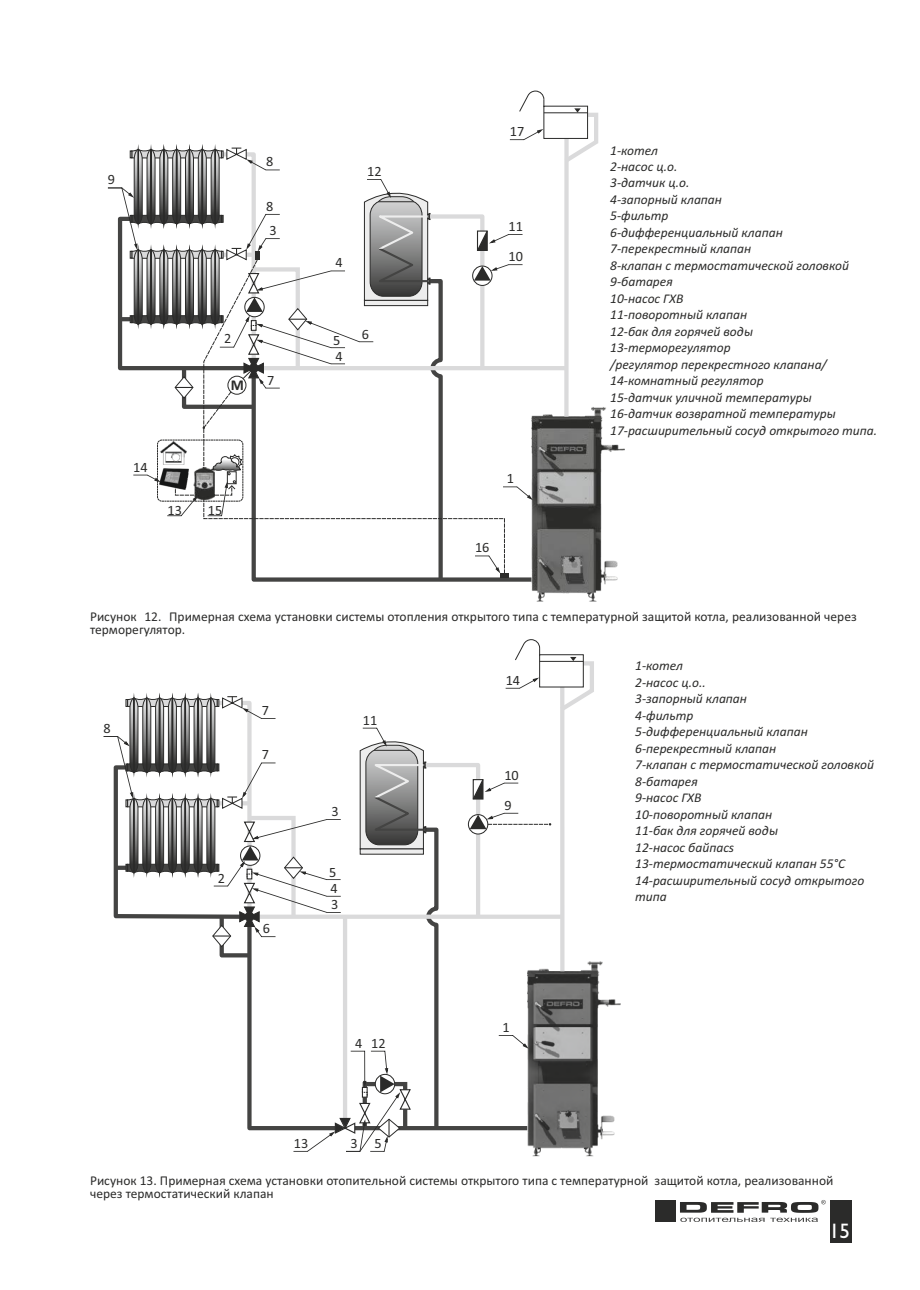
<style>
.page{position:relative;width:920px;height:1290px;background:#fff}
.page>*{position:absolute;margin:0;border:0;box-sizing:border-box;transform-origin:0 0}
.t1{font:21px "Gill Sans";color:#fff}
.t2{font:700 15px "Calibri";color:#2b2b2a}
.t3{font:14.25px "Calibri";color:#2b2b2a}
.t4{font:italic 13.5px/16.5px "Calibri";color:#2b2b2a}
.t5{font:13.5px/13.5px "Calibri";color:#2b2b2a}
.s1{font-style:inherit}
</style>
<div class="page">
<img style="left:531px;top:407px;width:94px;height:194px">
<img style="left:532px;top:961px;width:89px;height:195px">
<div style="left:830px;top:1200px;width:21px;height:42px;background:#2b2b2a"></div>
<div style="left:564px;top:123px;width:5px;height:294px;background:#dadadb"></div>
<hr style="left:263px;top:366px;width:303px;height:4px;background:#dadadb">
<svg style="left:519px;top:90px;width:26px;height:23px"></svg>
<hr style="left:544px;top:112px;width:44px;height:1px;background:#2b2b2a">
<svg style="left:560px;top:108px;width:39px;height:59px"></svg>
<svg style="left:510px;top:129px;width:33px;height:11px"></svg>
<svg style="left:104px;top:639px;width:492px;height:513px"></svg>
<svg style="left:108px;top:148px;width:425px;height:436px"></svg>
<div style="left:655px;top:1200px;width:21px;height:21px;background:#2b2b2a"></div>
<svg style="left:680px;top:1200px;width:146px;height:22px"></svg>
<p class="t3" style="left:108px;top:174px;width:9px">9</p>
<p class="t3" style="left:266px;top:156px;width:9px">8</p>
<p class="t3" style="left:266px;top:200px;width:9px">8</p>
<p class="t3" style="left:270px;top:224px;width:9px">3</p>
<p class="t3" style="left:224px;top:333px;width:9px">2</p>
<p class="t2" style="left:231px;top:379px;width:15px">M</p>
<p class="t3" style="left:267px;top:374px;width:9px">7</p>
<p class="t3" style="left:133px;top:461px;width:16px">14</p>
<p class="t3" style="left:167px;top:504px;width:16px">13</p>
<p class="t3" style="left:208px;top:504px;width:16px">15</p>
<p class="t3" style="left:367px;top:165px;width:16px">12</p>
<p class="t3" style="left:336px;top:257px;width:9px">4</p>
<p class="t3" style="left:333px;top:334px;width:9px">5</p>
<p class="t3" style="left:335px;top:350px;width:9px">4</p>
<p class="t3" style="left:362px;top:329px;width:9px">6</p>
<p class="t3" style="left:510px;top:125px;width:16px">17</p>
<p class="t3" style="left:509px;top:220px;width:16px">11</p>
<p class="t3" style="left:509px;top:250px;width:16px">10</p>
<p class="t3" style="left:507px;top:472px;width:9px">1</p>
<p class="t3" style="left:475px;top:542px;width:16px">16</p>
<p class="t4" style="left:610px;top:143px;width:269px">1-котел<br>2-насос ц.о.<br>3-датчик ц.о.<br>4-запорный клапан<br>5-фильтр<br>6-дифференциальный клапан<br>7-перекрестный клапан<br>8-клапан с термостатической головкой<br>9-батарея<br>10-насос <span class="s1">ГХВ<br></span>11-поворотный клапан<br>12-бак для горячей воды<br>13-терморегулятор<br>/регулятор перекрестного клапана/<br>14-комнатный регулятор<br>15-датчик уличной температуры<br>16-датчик возвратной температуры<br>17-расширительный сосуд открытого типа.</p>
<p class="t5" style="left:90px;top:610px;width:768px">Рисунок 12. Примерная схема установки системы отопления открытого типа с температурной защитой котла, реализованной через терморегулятор.</p>
<p class="t3" style="left:104px;top:722px;width:9px">8</p>
<p class="t3" style="left:262px;top:704px;width:9px">7</p>
<p class="t3" style="left:262px;top:749px;width:9px">7</p>
<p class="t3" style="left:218px;top:872px;width:9px">2</p>
<p class="t3" style="left:263px;top:922px;width:9px">6</p>
<p class="t3" style="left:363px;top:714px;width:16px">11</p>
<p class="t3" style="left:331px;top:805px;width:9px">3</p>
<p class="t3" style="left:329px;top:866px;width:9px">5</p>
<p class="t3" style="left:330px;top:882px;width:9px">4</p>
<p class="t3" style="left:331px;top:898px;width:9px">3</p>
<p class="t3" style="left:355px;top:1037px;width:32px">4 12</p>
<p class="t3" style="left:294px;top:1137px;width:16px">13</p>
<p class="t3" style="left:350px;top:1137px;width:33px">3 5</p>
<p class="t3" style="left:506px;top:674px;width:16px">14</p>
<p class="t3" style="left:504px;top:769px;width:16px">10</p>
<p class="t3" style="left:504px;top:799px;width:9px">9</p>
<p class="t3" style="left:502px;top:1021px;width:9px">1</p>
<p class="t4" style="left:635px;top:659px;width:240px">1-котел<br>2-насос ц.о..<br>3-запорный клапан<br>4-фильтр<br>5-дифференциальный клапан<br>6-перекрестный клапан<br>7-клапан с термостатической головкой<br>8-батарея<br>9-насос <span class="s1">ГХВ<br></span>10-поворотный клапан<br>11-бак для горячей воды<br>12-насос байпасs<br>13-термостатический клапан 55°C<br>14-расширительный сосуд открытого типа</p>
<p class="t5" style="left:90px;top:1175px;width:745px">Рисунок 13. Примерная схема установки отопительной системы открытого типа с температурной защитой котла, реализованной через термостатический клапан</p>
<h1 class="t1" style="left:829px;top:1223px;width:22px">15</h1>
</div>
